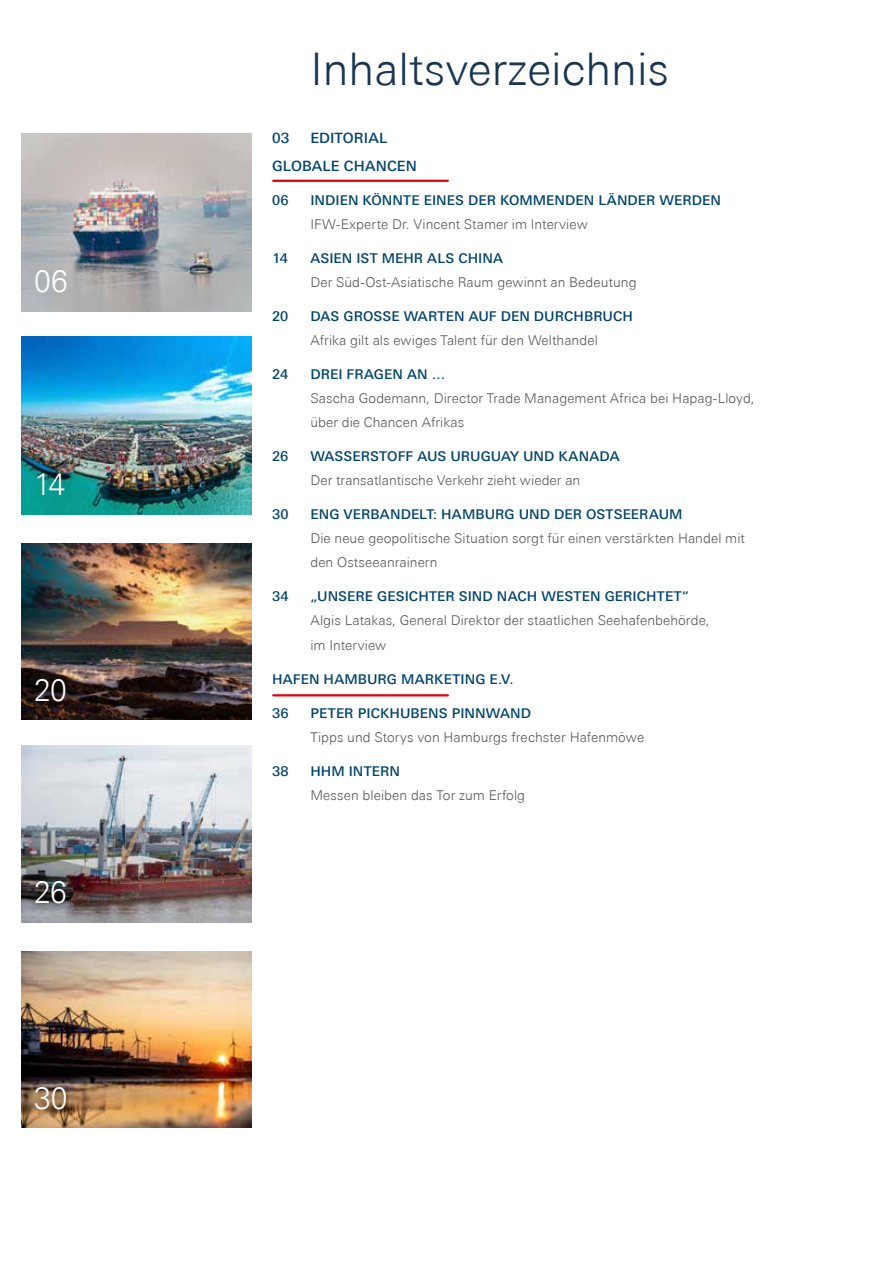
<style>
.page{position:relative;width:893px;height:1263px;background:#fff}
.page>*{position:absolute;margin:0;border:0;box-sizing:border-box;transform-origin:0 0}
.t1{font:300 45px "Univers Next Pro";color:#1a3553}
.t2{font:300 30px "Univers Next Pro";letter-spacing:-.02em;color:#fff}
.t3{font:500 14.25px/28.2px "Univers Next Pro";letter-spacing:.005em;color:#00446d}
.t4{font:300 13.5px/24px "Univers Next Pro";letter-spacing:.005em;color:#565655}
.t5{font:500 13.5px "Univers Next Pro";color:#00446d}
</style>
<div class="page">
<img style="left:21px;top:746px;width:231px;height:176px">
<img style="left:21px;top:951px;width:231px;height:177px">
<img style="left:21px;top:134px;width:231px;height:177px">
<img style="left:21px;top:337px;width:231px;height:177px">
<img style="left:21px;top:543px;width:231px;height:177px">
<hr style="left:273px;top:180px;width:175px;height:2px;background:#e3000b">
<hr style="left:273px;top:694px;width:175px;height:2px;background:#e3000b">
<div style="left:27px;top:872px;width:48px;height:41px;background:#000;opacity:.75"></div>
<h2 class="t2" style="left:34px;top:264px;width:35px">06</h2>
<h2 class="t2" style="left:34px;top:467px;width:33px">14</h2>
<h2 class="t2" style="left:34px;top:673px;width:35px">20</h2>
<h2 class="t2" style="left:34px;top:875px;width:34px">26</h2>
<h2 class="t2" style="left:34px;top:1081px;width:35px">30</h2>
<h1 class="t1" style="left:310px;top:43px;width:360px">Inhaltsverzeichnis</h1>
<p class="t3" style="left:272px;top:123px;width:146px;text-indent:38px">EDITORIAL<br>GLOBALE CHANCEN</p>
<p class="t5" style="left:272px;top:192px;width:18px">06</p>
<p class="t5" style="left:310px;top:192px;width:412px">INDIEN KÖNNTE EINES DER KOMMENDEN LÄNDER WERDEN</p>
<p class="t4" style="left:310px;top:212px;width:279px">IFW-Experte Dr. Vincent Stamer im Interview</p>
<p class="t5" style="left:272px;top:250px;width:17px">14</p>
<p class="t5" style="left:310px;top:250px;width:194px">ASIEN IST MEHR ALS CHINA</p>
<p class="t4" style="left:310px;top:270px;width:328px">Der Süd-Ost-Asiatische Raum gewinnt an Bedeutung</p>
<p class="t5" style="left:272px;top:308px;width:18px">20</p>
<p class="t5" style="left:310px;top:308px;width:324px">DAS GROSSE WARTEN AUF DEN DURCHBRUCH</p>
<p class="t4" style="left:310px;top:328px;width:289px">Afrika gilt als ewiges Talent für den Welthandel</p>
<p class="t5" style="left:272px;top:366px;width:18px">24</p>
<p class="t5" style="left:310px;top:366px;width:136px">DREI FRAGEN AN …</p>
<p class="t4" style="left:310px;top:386px;width:446px">Sascha Godemann, Director Trade Management Africa bei Hapag-Lloyd, über die Chancen Afrikas</p>
<p class="t5" style="left:272px;top:448px;width:18px">26</p>
<p class="t5" style="left:310px;top:448px;width:311px">WASSERSTOFF AUS URUGUAY UND KANADA</p>
<p class="t4" style="left:310px;top:468px;width:271px">Der transatlantische Verkehr zieht wieder an</p>
<p class="t5" style="left:272px;top:506px;width:18px">30</p>
<p class="t5" style="left:310px;top:506px;width:374px">ENG VERBANDELT: HAMBURG UND DER OSTSEERAUM</p>
<p class="t4" style="left:310px;top:526px;width:436px">Die neue geopolitische Situation sorgt für einen verstärkten Handel mit den Ostseeanrainern</p>
<p class="t5" style="left:272px;top:588px;width:18px">34</p>
<p class="t5" style="left:310px;top:588px;width:380px">„UNSERE GESICHTER SIND NACH WESTEN GERICHTET“</p>
<p class="t4" style="left:310px;top:607px;width:401px;line-height:25.5px">Algis Latakas, General Direktor der staatlichen Seehafenbehörde, im Interview</p>
<p class="t5" style="left:272px;top:672px;width:243px">HAFEN HAMBURG MARKETING E.V.</p>
<p class="t5" style="left:272px;top:706px;width:18px">36</p>
<p class="t5" style="left:310px;top:706px;width:222px">PETER PICKHUBENS PINNWAND</p>
<p class="t4" style="left:310px;top:725px;width:335px">Tipps und Storys von Hamburgs frechster Hafenmöwe</p>
<p class="t5" style="left:272px;top:764px;width:18px">38</p>
<p class="t5" style="left:310px;top:764px;width:91px">HHM INTERN</p>
<p class="t4" style="left:310px;top:783px;width:216px">Messen bleiben das Tor zum Erfolg</p>
<p class="t3" style="left:272px;top:123px;width:19px">03</p>
</div>
